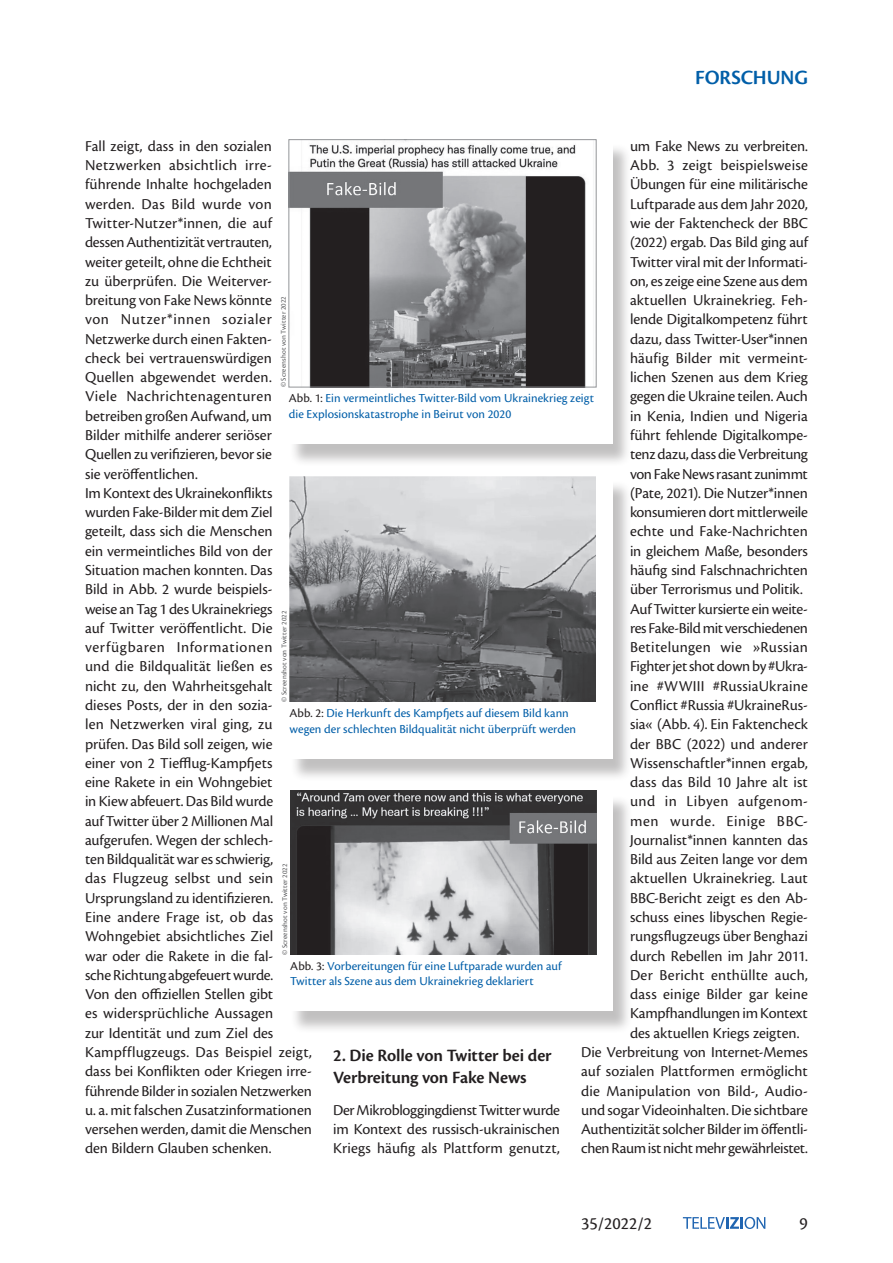
<style>
.page{position:relative;width:893px;height:1263px;background:#fff}
.page>*{position:absolute;margin:0;border:0;box-sizing:border-box;transform-origin:0 0}
.t1{font:600 21px "Cronos Pro";letter-spacing:-.005em;color:#005ea8}
.t2{font:600 18px/22.5px "Cronos Pro";letter-spacing:-.005em;color:#231f20}
.t3{font:18px "Cronos Pro";color:#231f20}
.t4{font:15.75px/19.4px "Cronos Pro";letter-spacing:-.005em;color:#231f20}
.t5{font:15.75px "Cronos Pro";letter-spacing:-.025em;color:#231f20}
.t6{font:15.75px "Cronos Pro";letter-spacing:.02em;color:#231f20}
.t7{font:15.75px "Cronos Pro";letter-spacing:.015em;color:#231f20}
.t8{font:15.75px "Cronos Pro";letter-spacing:.03em;color:#231f20}
.t9{font:15.75px "Cronos Pro";letter-spacing:.04em;color:#231f20}
.t10{font:12.75px/15.3px "Cronos Pro";letter-spacing:.005em;color:#005ea8}
.t11{font:7.5px "Cronos Pro";letter-spacing:.015em;color:#57585a}
.s1{color:#231f20}
</style>
<div class="page">
<svg style="left:683px;top:1217px;width:82px;height:12px"></svg>
<div style="left:289px;top:144px;width:343px;height:323px;background:#231f20;opacity:.28"></div>
<div style="left:289px;top:139px;width:324px;height:305px;background:#fff"></div>
<img style="left:290px;top:141px;width:296px;height:244px">
<div style="left:288px;top:139px;width:309px;height:248px;border:1px solid #939598"></div>
<div style="left:290px;top:481px;width:342px;height:301px;background:#231f20;opacity:.28"></div>
<div style="left:290px;top:476px;width:323px;height:283px;background:#fff"></div>
<img style="left:290px;top:476px;width:305px;height:226px">
<div style="left:291px;top:795px;width:341px;height:239px;background:#231f20;opacity:.28"></div>
<div style="left:290px;top:791px;width:323px;height:219px;background:#fff"></div>
<img style="left:290px;top:791px;width:306px;height:164px">
<h1 class="t1" style="left:695px;top:65px;width:114px">FORSCHUNG</h1>
<p class="t4" style="left:85px;top:136px;width:228px">Fall zeigt, dass in den sozialen<br>Netzwerken absichtlich irre&shy;führende Inhalte hochgeladen werden. Das Bild wurde von<br>Twitter-Nutzer*innen, die auf dessen Authentizität vertrauten, weiter geteilt, ohne die Echtheit<br>zu überprüfen. Die Weiterver&shy;breitung von Fake News könnte<br>von Nutzer*innen sozialer<br>Netzwerke durch einen Fakten-<br>check bei vertrauenswürdigen<br>Quellen abgewendet werden.<br>Viele Nachrichtenagenturen betreiben großen Aufwand, um<br>Bilder mithilfe anderer seriöser<br>Quellen zu verifizieren, bevor sie<br>sie veröffentlichen.<br>Im Kontext des Ukrainekonflikts wurden Fake-Bilder mit dem Ziel geteilt, dass sich die Menschen<br>ein vermeintliches Bild von der<br>Situation machen konnten. Das<br>Bild in Abb. 2 wurde beispiels-<br>weise an Tag 1 des Ukrainekriegs<br>auf Twitter veröffentlicht. Die verfügbaren Informationen<br>und die Bildqualität ließen es<br>nicht zu, den Wahrheitsgehalt dieses Posts, der in den sozia-<br>len Netzwerken viral ging, zu prüfen. Das Bild soll zeigen, wie<br>einer von 2 Tiefflug-Kampfjets<br>eine Rakete in ein Wohngebiet<br>in Kiew abfeuert. Das Bild wurde<br>auf Twitter über 2 Millionen Mal aufgerufen. Wegen der schlech-<br>ten Bildqualität war es schwierig,<br>das Flugzeug selbst und sein<br>Ursprungsland zu identifizieren.<br>Eine andere Frage ist, ob das<br>Wohngebiet absichtliches Ziel<br>war oder die Rakete in die fal-<br>sche Richtung abgefeuert wurde.<br>Von den offiziellen Stellen gibt<br>es widersprüchliche Aussagen<br>zur Identität und zum Ziel des<br>Kampfflugzeugs. Das Beispiel zeigt, dass bei Konflikten oder Kriegen irre&shy;führende Bilder in sozialen Netzwerken u. a. mit falschen Zusatzinformationen versehen werden, damit die Menschen den Bildern Glauben schenken.</p>
<p class="t4" style="left:630px;top:136px;width:179px">um Fake News zu verbreiten.</p>
<p class="t6" style="left:630px;top:156px;width:179px">Abb. 3 zeigt beispielsweise</p>
<p class="t4" style="left:630px;top:175px;width:179px">Übungen für eine militärische</p>
<p class="t4" style="left:630px;top:194px;width:179px">Luftparade aus dem Jahr 2020,</p>
<p class="t4" style="left:630px;top:213px;width:179px">wie der Faktencheck der BBC</p>
<p class="t4" style="left:630px;top:233px;width:179px">(2022) ergab. Das Bild ging auf</p>
<p class="t4" style="left:630px;top:252px;width:179px">Twitter viral mit der Informati-</p>
<p class="t4" style="left:630px;top:271px;width:179px">on, es zeige eine Szene aus dem</p>
<p class="t4" style="left:630px;top:291px;width:179px">aktuellen Ukrainekrieg. Feh-</p>
<p class="t4" style="left:630px;top:310px;width:179px">lende Digitalkompetenz führt</p>
<p class="t4" style="left:630px;top:329px;width:179px">dazu, dass Twitter-User*innen</p>
<p class="t4" style="left:630px;top:348px;width:179px">häufig Bilder mit vermeint-</p>
<p class="t4" style="left:630px;top:368px;width:179px">lichen Szenen aus dem Krieg</p>
<p class="t4" style="left:630px;top:387px;width:179px">gegen die Ukraine teilen. Auch</p>
<p class="t4" style="left:630px;top:406px;width:179px">in Kenia, Indien und Nigeria</p>
<p class="t4" style="left:630px;top:425px;width:179px">führt fehlende Digitalkompe-</p>
<p class="t4" style="left:630px;top:445px;width:179px">tenz dazu, dass die Verbreitung</p>
<p class="t5" style="left:630px;top:465px;width:179px">von Fake News rasant zunimmt</p>
<p class="t4" style="left:630px;top:483px;width:179px">(Pate, 2021). Die Nutzer*innen</p>
<p class="t4" style="left:630px;top:503px;width:179px">konsumieren dort mittlerweile</p>
<p class="t4" style="left:630px;top:522px;width:179px">echte und Fake-Nachrichten</p>
<p class="t4" style="left:630px;top:541px;width:179px">in gleichem Maße, besonders</p>
<p class="t4" style="left:630px;top:560px;width:179px">häufig sind Falschnachrichten</p>
<p class="t4" style="left:630px;top:580px;width:174px">über Terrorismus und Politik.</p>
<p class="t4" style="left:630px;top:599px;width:179px">Auf Twitter kursierte ein weite-</p>
<p class="t5" style="left:630px;top:619px;width:179px">res Fake-Bild mit verschiedenen</p>
<p class="t6" style="left:630px;top:638px;width:179px">Betitelungen wie »Russian</p>
<p class="t4" style="left:630px;top:657px;width:178px">Fighter jet shot down by #Ukra-</p>
<p class="t7" style="left:630px;top:677px;width:179px">ine #WWIII #RussiaUkraine</p>
<p class="t4" style="left:630px;top:695px;width:179px">Conflict #Russia #UkraineRus-</p>
<p class="t4" style="left:630px;top:715px;width:179px">sia« (Abb. 4). Ein Faktencheck</p>
<p class="t4" style="left:630px;top:734px;width:179px">der BBC (2022) und anderer</p>
<p class="t4" style="left:630px;top:753px;width:179px">Wissenschaftler*innen ergab,</p>
<p class="t4" style="left:630px;top:772px;width:179px">dass das Bild 10 Jahre alt ist</p>
<p class="t8" style="left:630px;top:792px;width:179px">und in Libyen aufgenom-</p>
<p class="t9" style="left:630px;top:812px;width:179px">men wurde. Einige BBC-</p>
<p class="t4" style="left:630px;top:830px;width:179px">Journalist*innen kannten das</p>
<p class="t4" style="left:630px;top:850px;width:179px">Bild aus Zeiten lange vor dem</p>
<p class="t4" style="left:630px;top:869px;width:179px">aktuellen Ukrainekrieg. Laut</p>
<p class="t4" style="left:630px;top:888px;width:179px">BBC-Bericht zeigt es den Ab-</p>
<p class="t4" style="left:630px;top:907px;width:179px">schuss eines libyschen Regie-</p>
<p class="t4" style="left:630px;top:927px;width:179px">rungsflugzeugs über Benghazi</p>
<p class="t4" style="left:630px;top:946px;width:179px">durch Rebellen im Jahr 2011.</p>
<p class="t4" style="left:630px;top:965px;width:179px">Der Bericht enthüllte auch,</p>
<p class="t7" style="left:630px;top:985px;width:179px">dass einige Bilder gar keine</p>
<p class="t4" style="left:630px;top:1004px;width:179px">Kampfhandlungen im Kontext</p>
<p class="t4" style="left:630px;top:1023px;width:171px">des aktuellen Kriegs zeigten.</p>
<p class="t4" style="left:581px;top:1042px;width:228px">Die Verbreitung von Internet-Memes</p>
<p class="t4" style="left:581px;top:1062px;width:228px">auf sozialen Plattformen ermöglicht</p>
<p class="t4" style="left:581px;top:1081px;width:228px">die Manipulation von Bild-, Audio-</p>
<p class="t4" style="left:581px;top:1100px;width:228px">und sogar Videoinhalten. Die sichtbare</p>
<p class="t4" style="left:581px;top:1119px;width:228px">Authentizität solcher Bilder im öffentli-</p>
<p class="t4" style="left:581px;top:1139px;width:228px">chen Raum ist nicht mehr gewährleistet.</p>
<p class="t11" style="left:279px;top:387px;width:93px;rotate:-90deg">© Screenshot von Twitter 2022</p>
<p class="t10" style="left:289px;top:391px;width:307px"><span class="s1">Abb. 1:</span> Ein vermeintliches Twitter-Bild vom Ukrainekrieg zeigt die Explosionskatastrophe in Beirut von 2020</p>
<p class="t11" style="left:280px;top:702px;width:93px;rotate:-90deg">© Screenshot von Twitter 2022</p>
<p class="t10" style="left:290px;top:706px;width:288px"><span class="s1">Abb. 2:</span> Die Herkunft des Kampfjets auf diesem Bild kann wegen der schlechten Bildqualität nicht überprüft werden</p>
<p class="t11" style="left:280px;top:955px;width:93px;rotate:-90deg">© Screenshot von Twitter 2022</p>
<p class="t10" style="left:290px;top:958px;width:273px"><span class="s1">Abb. 3:</span> Vorbereitungen für eine Luftparade wurden auf<br>Twitter als Szene aus dem Ukrainekrieg deklariert</p>
<p class="t2" style="left:333px;top:1044px;width:220px">2. Die Rolle von Twitter bei der<br>Verbreitung von Fake News</p>
<p class="t4" style="left:333px;top:1100px;width:228px;text-align:justify">Der Mikrobloggingdienst Twitter wurde im Kontext des russisch-ukrainischen Kriegs häufig als Plattform genutzt,</p>
<p class="t3" style="left:581px;top:1213px;width:73px">35/2022/2</p>
<p class="t3" style="left:800px;top:1213px;width:10px">9</p>
</div>
